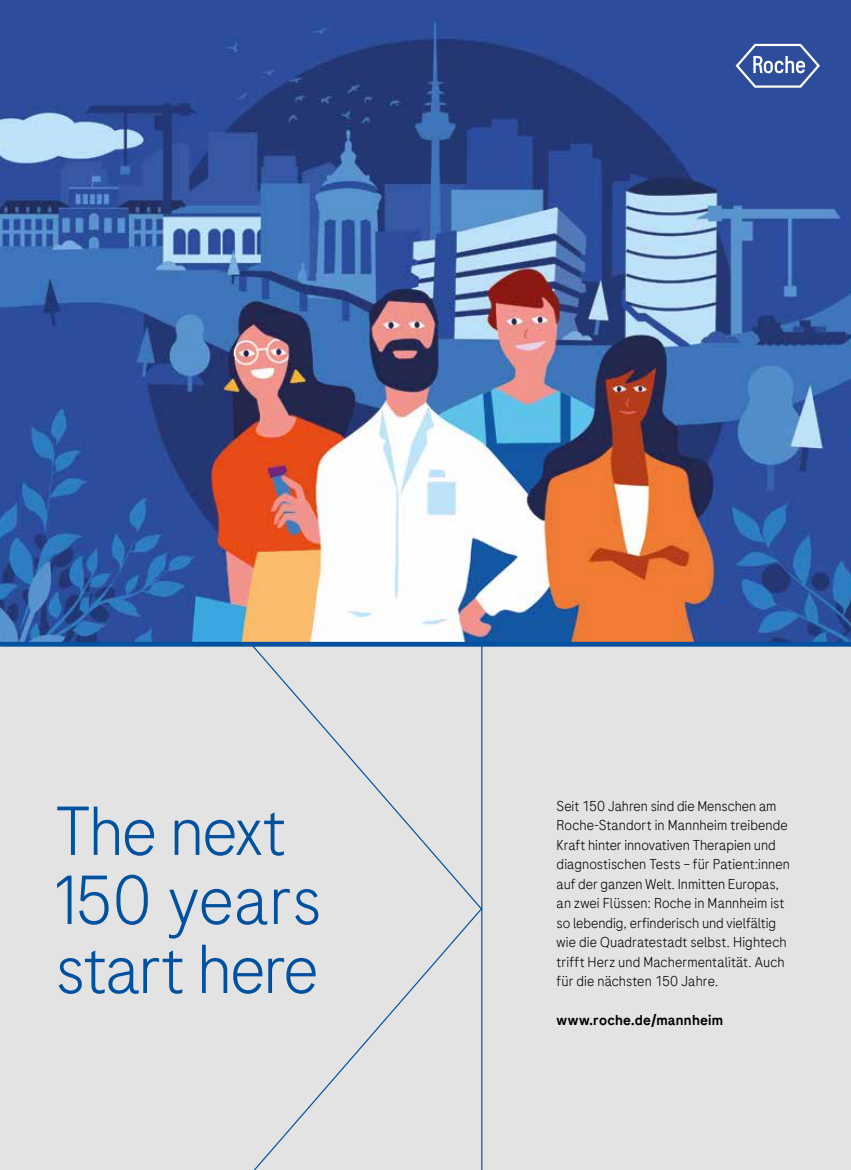
<style>
.page{position:relative;width:851px;height:1170px;background:#fff}
.page>*{position:absolute;margin:0;border:0;box-sizing:border-box;transform-origin:0 0}
.t1{font:300 69px/69px "Roche Sans";letter-spacing:-.025em;color:#0051a0}
.t2{font:300 14.25px/19.5px "Roche Sans";color:#000}
.t3{font:500 14.25px "Roche Sans";letter-spacing:.015em;color:#000}
</style>
<div class="page">
<div style="left:0;top:0;width:850px;height:1169px;background:#e3e3e3"></div>
<svg style="left:154px;top:646px;width:329px;height:260px"></svg>
<svg style="left:254px;top:906px;width:229px;height:263px"></svg>
<img style="left:0;top:0;width:850px;height:641px">
<svg style="left:735px;top:44px;width:84px;height:44px;background:#5a72b1"></svg>
<div style="left:0;top:641px;width:850px;height:5px;background:#0051a0"></div>
<h1 class="t1" style="left:55px;top:795px;width:268px">The next<br>150 years start here</h1>
<p class="t2" style="left:556px;top:795px;width:235px">Seit 150 Jahren sind die Menschen am Roche-Standort in Mannheim treibende Kraft hinter innovativen Therapien und diagnostischen Tests – für Patient:innen auf der ganzen Welt. Inmitten Europas, an zwei Flüssen: Roche in Mannheim ist so lebendig, erfinderisch und vielfältig wie die Quadratestadt selbst. Hightech trifft Herz und Machermentalität. Auch für die nächsten 150 Jahre.</p>
<p class="t3" style="left:556px;top:1011px;width:168px">www.roche.de/mannheim</p>
</div>
